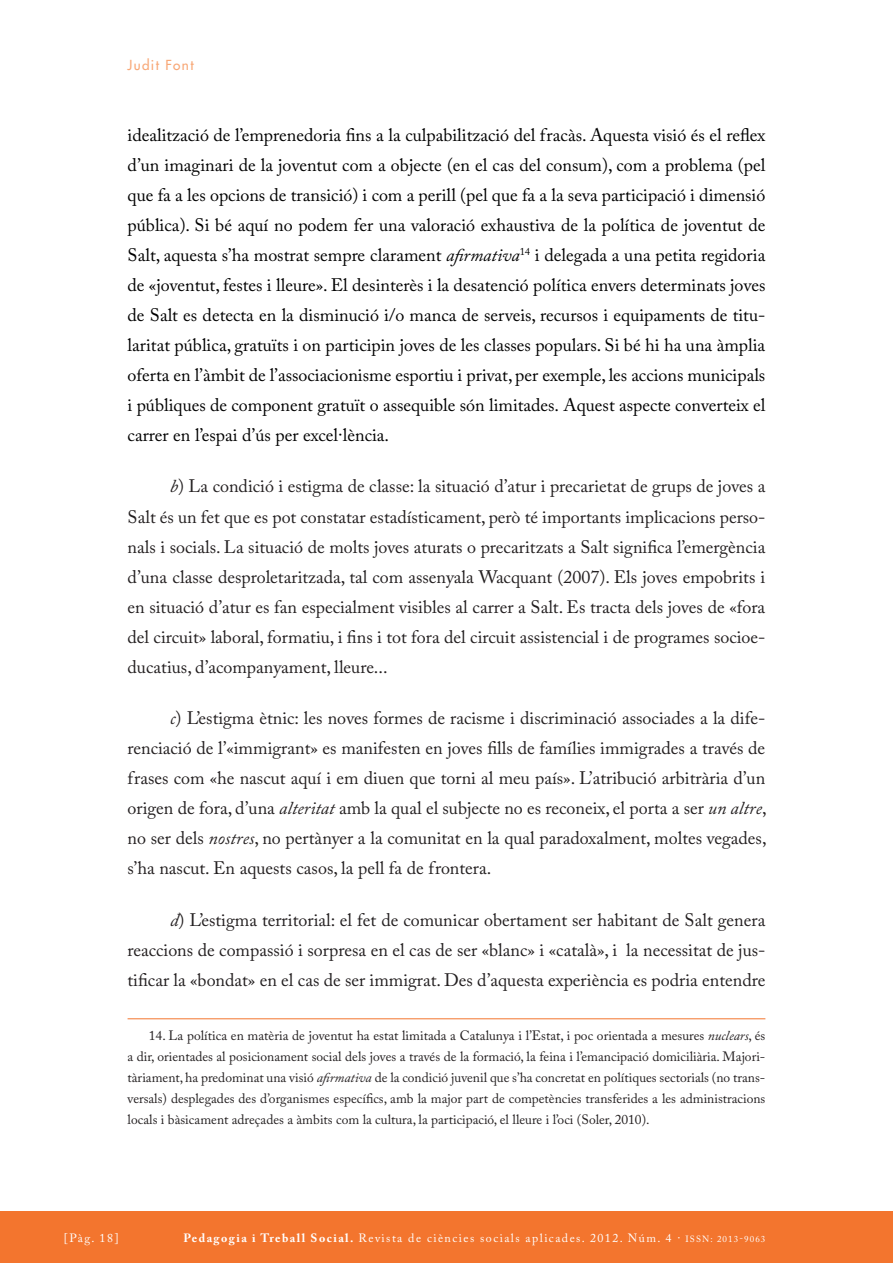
<style>
.page{position:relative;width:893px;height:1263px;background:#fff}
.page>*{position:absolute;margin:0;border:0;box-sizing:border-box;transform-origin:0 0}
.TEXT_COMU{font:18px/30px "Adobe Caslon Pro";color:#231f20;text-align:justify}
.TEXT_COMU-2{font:18px/30px "Adobe Caslon Pro";color:#000;text-align:justify}
.NOTES_PEU_PAGINA{font:13.5px/21px "Adobe Caslon Pro";color:#231f20;text-align:justify}
.CAPÇALERA_ESQUERRA{font:13.5px "Futura";letter-spacing:.1em;color:#f8a877}
.t1{font:12px "Adobe Caslon Pro";letter-spacing:.12em;color:#fff}
.s1{font-style:italic}
.s2{font-weight:700}
.s3{font-size:9px}
</style>
<div class="page">
<div style="left:0;top:1212px;width:893px;height:51px;background:#f3752e"></div>
<hr style="left:128px;top:1018px;width:637px;height:1px;background:#f3752e">
<p class="CAPÇALERA_ESQUERRA" style="left:128px;top:57px;width:68px">Judit Font</p>
<p class="TEXT_COMU-2" style="left:128px;top:120px;width:639px">idealització de l’emprenedoria fins a la culpabilització del fracàs. Aquesta visió és el reflex d’un imaginari de la joventut com a objecte (en el cas del consum), com a problema (pel que fa a les opcions de transició) i com a perill (pel que fa a la seva participació i dimensió pública). Si bé aquí no podem fer una valoració exhaustiva de la política de joventut de Salt, aquesta s’ha mostrat sempre clarament <span class="s1">afirmativa</span><sup>14</sup> i delegada a una petita regidoria de «joventut, festes i lleure». El desinterès i la desatenció política envers determinats joves de Salt es detecta en la disminució i/o manca de serveis, recursos i equipaments de titu&shy;laritat pública, gratuïts i on participin joves de les classes populars. Si bé hi ha una àmplia oferta en l’àmbit de l’associacionisme esportiu i privat, per exemple, les accions municipals i públiques de component gratuït o assequible són limitades. Aquest aspecte converteix el carrer en l’espai d’ús per excel·lència.</p>
<p class="TEXT_COMU" style="left:128px;top:471px;width:639px;text-indent:43px"><span class="s1">b</span>) La condició i estigma de classe: la situació d’atur i precarietat de grups de joves a Salt és un fet que es pot constatar estadísticament, però té importants implicacions perso&shy;nals i socials. La situació de molts joves aturats o precaritzats a Salt significa l’emergència d’una classe desproletaritzada, tal com assenyala Wacquant (2007). Els joves empobrits i en situació d’atur es fan especialment visibles al carrer a Salt. Es tracta dels joves de «fora del circuit» laboral, formatiu, i fins i tot fora del circuit assistencial i de programes socioe&shy;ducatius, d’acompanyament, lleure...</p>
<p class="TEXT_COMU" style="left:128px;top:703px;width:641px;text-indent:43px"><span class="s1">c</span>) L’estigma ètnic: les noves formes de racisme i discriminació associades a la dife&shy;renciació de l’«immigrant» es manifesten en joves fills de famílies immigrades a través de frases com «he nascut aquí i em diuen que torni al meu país». L’atribució arbitrària d’un origen de fora, d’una <span class="s1">alteritat</span> amb la qual el subjecte no es reconeix, el porta a ser <span class="s1">un altre</span>, no ser dels <span class="s1">nostres</span>, no pertànyer a la comunitat en la qual paradoxalment, moltes vegades, s’ha nascut. En aquests casos, la pell fa de frontera.</p>
<p class="TEXT_COMU" style="left:128px;top:904px;width:639px;text-indent:43px"><span class="s1">d</span>) L’estigma territorial: el fet de comunicar obertament ser habitant de Salt genera reaccions de compassió i sorpresa en el cas de ser «blanc» i «català», i la necessitat de jus&shy;tificar la «bondat» en el cas de ser immigrat. Des d’aquesta experiència es podria entendre</p>
<p class="NOTES_PEU_PAGINA" style="left:128px;top:1025px;width:639px;text-indent:21px">14. La política en matèria de joventut ha estat limitada a Catalunya i l’Estat, i poc orientada a mesures <span class="s1">nuclears</span>, és a dir, orientades al posicionament social dels joves a través de la formació, la feina i l’emancipació domiciliària. Majori&shy;tàriament, ha predominat una visió <span class="s1">afirmativa</span> de la condició juvenil que s’ha concretat en polítiques sectorials (no trans&shy;versals) desplegades des d’organismes específics, amb la major part de competències transferides a les administracions locals i bàsicament adreçades a àmbits com la cultura, la participació, el lleure i l’oci (Soler, 2010).</p>
<p class="t1" style="left:64px;top:1231px;width:56px">[Pàg. 18]</p>
<p class="t1" style="left:183px;top:1231px;width:584px"><span class="s2">Pedagogia i Treball Social.</span> Revista de ciències socials aplicades. 2012. Núm. 4 · <span class="s3">ISSN: 2013-9063</span></p>
</div>
